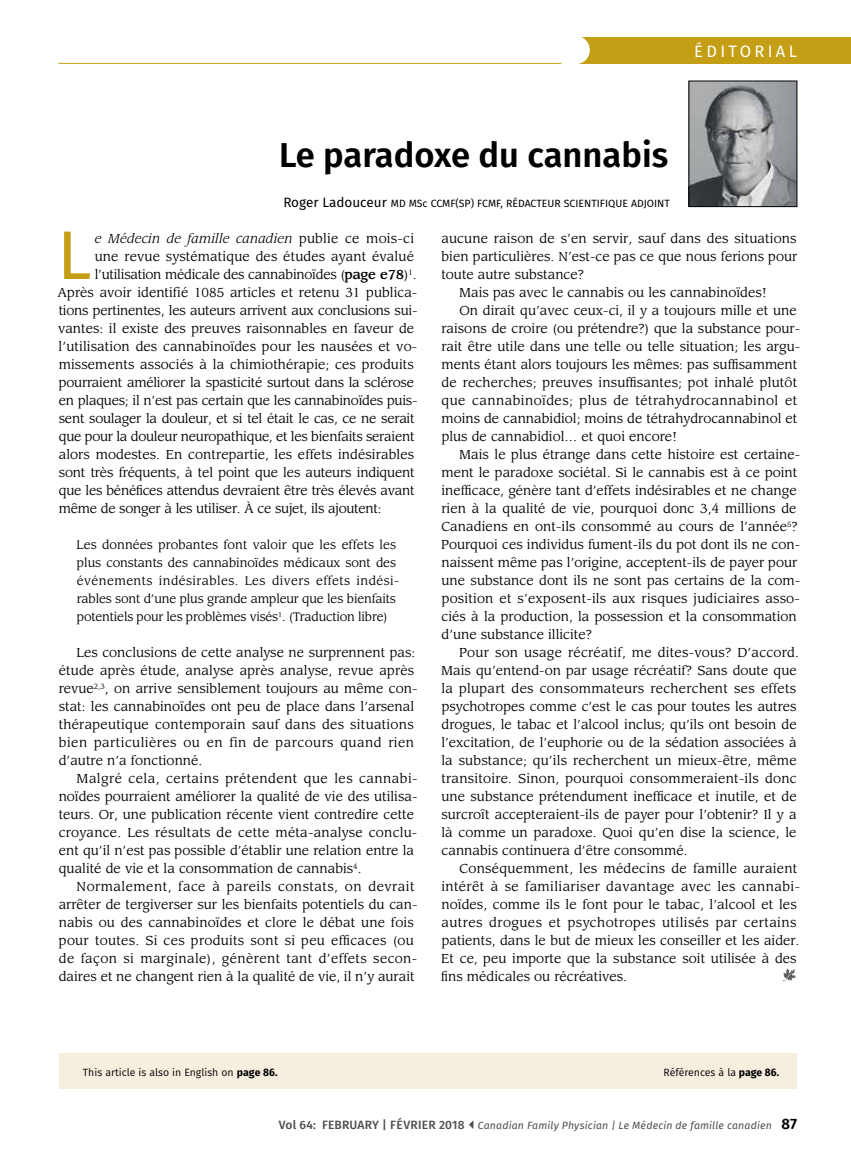
<style>
.page{position:relative;width:851px;height:1161px;background:#fff}
.page>*{position:absolute;margin:0;border:0;box-sizing:border-box;transform-origin:0 0}
.t1{font:68.85px "Fira Sans";color:#c49f16}
.t2{font:600 34.5px "Fira Sans";color:#000}
.t3{font:17.1px "Fira Sans";letter-spacing:.2em;color:#fff}
.t4{font:16.5px "Fira Sans";letter-spacing:.2em;color:#fff}
.t5{font:12.75px/18px "Leawood Std";color:#000}
.t6{font:12.75px "Leawood Std";letter-spacing:-.02em;color:#000}
.t7{font:12.75px "Leawood Std";letter-spacing:.03em;color:#000}
.t8{font:12.75px "Leawood Std";letter-spacing:.02em;color:#000}
.t9{font:12.75px "Leawood Std";letter-spacing:.035em;color:#000}
.t10{font:italic 12.75px "Leawood Std";letter-spacing:.02em;color:#000}
.t11{font:12px/18px "Leawood Std";letter-spacing:-.005em;color:#000}
.t12{font:italic 10.5px "Fira Sans";letter-spacing:.015em;color:#4d4d4f}
.t13{font:10.5px "Fira Sans";color:#000}
.t14{font:10.5px "Fira Sans";color:#000}
.s1{font-size:13.5px}
.s2{font-style:normal}
.s3{font-weight:500}
.s4{font-weight:700}
.s5{font-weight:500;font-style:normal;font-size:12px}
.s6{font-weight:600;font-style:normal;font-size:15px;color:#000}
</style>
<div class="page">
<hr style="left:58px;top:63px;width:503px;height:1px;background:#c49f16">
<div style="left:572px;top:37px;width:278px;height:27px;background:#c49f16"></div>
<div style="left:561px;top:36px;width:28px;height:28px;background:#fff;border-radius:50%"></div>
<img style="left:690px;top:83px;width:105px;height:122px">
<div style="left:688px;top:81px;width:109px;height:126px;border:1px solid #000"></div>
<div style="left:59px;top:1053px;width:737px;height:36px;background:#f6efdf"></div>
<svg style="left:782px;top:968px;width:15px;height:13px"></svg>
<p class="t4" style="left:694px;top:39px;width:104px">ÉDITORIAL</p>
<h3 class="t3" style="left:690px;top:40px;width:108px">ÉDITORIAL</h3>
<h2 class="t2" style="left:279px;top:127px;width:390px">Le paradoxe du cannabis</h2>
<p class="t13" style="left:283px;top:195px;width:388px"><span class="s1">Roger Ladouceur</span> MD MSc CCMF(SP) FCMF, RÉDACTEUR SCIENTIFIQUE ADJOINT</p>
<h1 class="t1" style="left:57px;top:203px;width:36px">L</h1>
<p class="t10" style="left:95px;top:231px;width:320px">e Médecin de famille canadien <span class="s2">publie ce mois-ci</span></p>
<p class="t5" style="left:95px;top:248px;width:321px">une revue systématique des études ayant évalué</p>
<p class="t6" style="left:95px;top:267px;width:323px">l’utilisation médicale des cannabinoïdes (<span class="s3">page e78</span>)<sup>1</sup>.</p>
<p class="t5" style="left:57px;top:284px;width:361px">Après avoir identifié 1085 articles et retenu 31 publica-</p>
<p class="t6" style="left:59px;top:303px;width:360px">tions pertinentes, les auteurs arrivent aux conclusions sui-</p>
<p class="t5" style="left:58px;top:320px;width:357px">vantes: il existe des preuves raisonnables en faveur de</p>
<p class="t5" style="left:59px;top:338px;width:360px">l’utilisation des cannabinoïdes pour les nausées et vo-</p>
<p class="t5" style="left:59px;top:356px;width:357px">missements associés à la chimiothérapie; ces produits</p>
<p class="t6" style="left:59px;top:375px;width:356px">pourraient améliorer la spasticité surtout dans la sclérose</p>
<p class="t6" style="left:59px;top:393px;width:360px">en plaques; il n’est pas certain que les cannabinoïdes puis-</p>
<p class="t6" style="left:59px;top:411px;width:357px">sent soulager la douleur, et si tel était le cas, ce ne serait</p>
<p class="t6" style="left:59px;top:429px;width:357px">que pour la douleur neuropathique, et les bienfaits seraient</p>
<p class="t5" style="left:59px;top:446px;width:357px">alors modestes. En contrepartie, les effets indésirables</p>
<p class="t5" style="left:59px;top:464px;width:357px">sont très fréquents, à tel point que les auteurs indiquent</p>
<p class="t6" style="left:59px;top:483px;width:357px">que les bénéfices attendus devraient être très élevés avant</p>
<p class="t6" style="left:59px;top:501px;width:324px">même de songer à les utiliser. À ce sujet, ils ajoutent:</p>
<p class="t11" style="left:77px;top:536px;width:324px">Les données probantes font valoir que les effets les plus constants des cannabinoïdes médicaux sont des événements indésirables. Les divers effets indési&shy;rables sont d’une plus grande ampleur que les bienfaits potentiels pour les problèmes visés<sup>1</sup>. (Traduction libre)</p>
<p class="t5" style="left:59px;top:644px;width:360px;text-indent:18px">Les conclusions de cette analyse ne surprennent pas: étude après étude, analyse après analyse, revue après revue<sup>2,3</sup>, on arrive sensiblement toujours au même con&shy;stat: les cannabinoïdes ont peu de place dans l’arsenal thérapeutique contemporain sauf dans des situations bien particulières ou en fin de parcours quand rien d’autre n’a fonctionné.</p>
<p class="t5" style="left:59px;top:770px;width:360px;text-indent:18px">Malgré cela, certains prétendent que les cannabi&shy;noïdes pourraient améliorer la qualité de vie des utilisa&shy;teurs. Or, une publication récente vient contredire cette croyance. Les résultats de cette méta-analyse conclu&shy;ent qu’il n’est pas possible d’établir une relation entre la qualité de vie et la consommation de cannabis<sup>4</sup>.</p>
<p class="t5" style="left:59px;top:878px;width:360px;text-indent:18px">Normalement, face à pareils constats, on devrait arrêter de tergiverser sur les bienfaits potentiels du can&shy;nabis ou des cannabinoïdes et clore le débat une fois pour toutes. Si ces produits sont si peu efficaces (ou de façon si marginale), génèrent tant d’effets secon&shy;daires et ne changent rien à la qualité de vie, il n’y aurait</p>
<p class="t5" style="left:441px;top:230px;width:357px">aucune raison de s’en servir, sauf dans des situations</p>
<p class="t5" style="left:441px;top:248px;width:357px">bien particulières. N’est-ce pas ce que nous ferions pour</p>
<p class="t5" style="left:441px;top:266px;width:144px">toute autre substance?</p>
<p class="t5" style="left:459px;top:284px;width:309px">Mais pas avec le cannabis ou les cannabinoïdes!</p>
<p class="t5" style="left:459px;top:302px;width:339px">On dirait qu’avec ceux-ci, il y a toujours mille et une</p>
<p class="t5" style="left:441px;top:320px;width:360px">raisons de croire (ou prétendre?) que la substance pour-</p>
<p class="t5" style="left:441px;top:338px;width:360px">rait être utile dans une telle ou telle situation; les argu-</p>
<p class="t5" style="left:441px;top:356px;width:357px">ments étant alors toujours les mêmes: pas suffisamment</p>
<p class="t5" style="left:441px;top:374px;width:357px">de recherches; preuves insuffisantes; pot inhalé plutôt</p>
<p class="t7" style="left:441px;top:393px;width:357px">que cannabinoïdes; plus de tétrahydrocannabinol et</p>
<p class="t5" style="left:441px;top:410px;width:357px">moins de cannabidiol; moins de tétrahydrocannabinol et</p>
<p class="t5" style="left:441px;top:428px;width:237px">plus de cannabidiol… et quoi encore!</p>
<p class="t5" style="left:459px;top:446px;width:342px">Mais le plus étrange dans cette histoire est certaine-</p>
<p class="t5" style="left:441px;top:464px;width:357px">ment le paradoxe sociétal. Si le cannabis est à ce point</p>
<p class="t5" style="left:441px;top:482px;width:357px">inefficace, génère tant d’effets indésirables et ne change</p>
<p class="t5" style="left:441px;top:500px;width:356px">rien à la qualité de vie, pourquoi donc 3,4 millions de</p>
<p class="t5" style="left:441px;top:518px;width:358px">Canadiens en ont-ils consommé au cours de l’année<sup>5</sup>?</p>
<p class="t5" style="left:441px;top:536px;width:360px">Pourquoi ces individus fument-ils du pot dont ils ne con-</p>
<p class="t5" style="left:441px;top:554px;width:357px">naissent même pas l’origine, acceptent-ils de payer pour</p>
<p class="t5" style="left:441px;top:572px;width:360px">une substance dont ils ne sont pas certains de la com-</p>
<p class="t5" style="left:441px;top:590px;width:360px">position et s’exposent-ils aux risques judiciaires asso-</p>
<p class="t5" style="left:441px;top:608px;width:357px">ciés à la production, la possession et la consommation</p>
<p class="t5" style="left:441px;top:626px;width:152px">d’une substance illicite?</p>
<p class="t5" style="left:459px;top:644px;width:341px">Pour son usage récréatif, me dites-vous? D’accord.</p>
<p class="t5" style="left:441px;top:662px;width:357px">Mais qu’entend-on par usage récréatif? Sans doute que</p>
<p class="t8" style="left:441px;top:681px;width:356px">la plupart des consommateurs recherchent ses effets</p>
<p class="t5" style="left:441px;top:698px;width:356px">psychotropes comme c’est le cas pour toutes les autres</p>
<p class="t5" style="left:441px;top:716px;width:356px">drogues, le tabac et l’alcool inclus; qu’ils ont besoin de</p>
<p class="t5" style="left:441px;top:734px;width:357px">l’excitation, de l’euphorie ou de la sédation associées à</p>
<p class="t5" style="left:441px;top:752px;width:357px">la substance; qu’ils recherchent un mieux-être, même</p>
<p class="t5" style="left:441px;top:770px;width:357px">transitoire. Sinon, pourquoi consommeraient-ils donc</p>
<p class="t5" style="left:441px;top:788px;width:357px">une substance prétendument inefficace et inutile, et de</p>
<p class="t5" style="left:441px;top:806px;width:357px">surcroît accepteraient-ils de payer pour l’obtenir? Il y a</p>
<p class="t5" style="left:441px;top:824px;width:356px">là comme un paradoxe. Quoi qu’en dise la science, le</p>
<p class="t5" style="left:441px;top:842px;width:247px">cannabis continuera d’être consommé.</p>
<p class="t8" style="left:459px;top:861px;width:339px">Conséquemment, les médecins de famille auraient</p>
<p class="t7" style="left:441px;top:879px;width:360px">intérêt à se familiariser davantage avec les cannabi-</p>
<p class="t5" style="left:441px;top:896px;width:357px">noïdes, comme ils le font pour le tabac, l’alcool et les</p>
<p class="t9" style="left:441px;top:915px;width:356px">autres drogues et psychotropes utilisés par certains</p>
<p class="t5" style="left:441px;top:932px;width:359px">patients, dans le but de mieux les conseiller et les aider.</p>
<p class="t5" style="left:441px;top:950px;width:357px">Et ce, peu importe que la substance soit utilisée à des</p>
<p class="t5" style="left:441px;top:968px;width:187px">fins médicales ou récréatives.</p>
<p class="t14" style="left:83px;top:1064px;width:196px">This article is also in English on <span class="s4">page 86.</span></p>
<p class="t14" style="left:663px;top:1064px;width:117px">Références à la <span class="s4">page 86.</span></p>
<p class="t12" style="left:279px;top:1117px;width:519px"><span class="s5">Vol 64: FEBRUARY | FÉVRIER 2018</span> Canadian Family Physician | Le Médecin de famille canadien <span class="s6">87</span></p>
</div>
